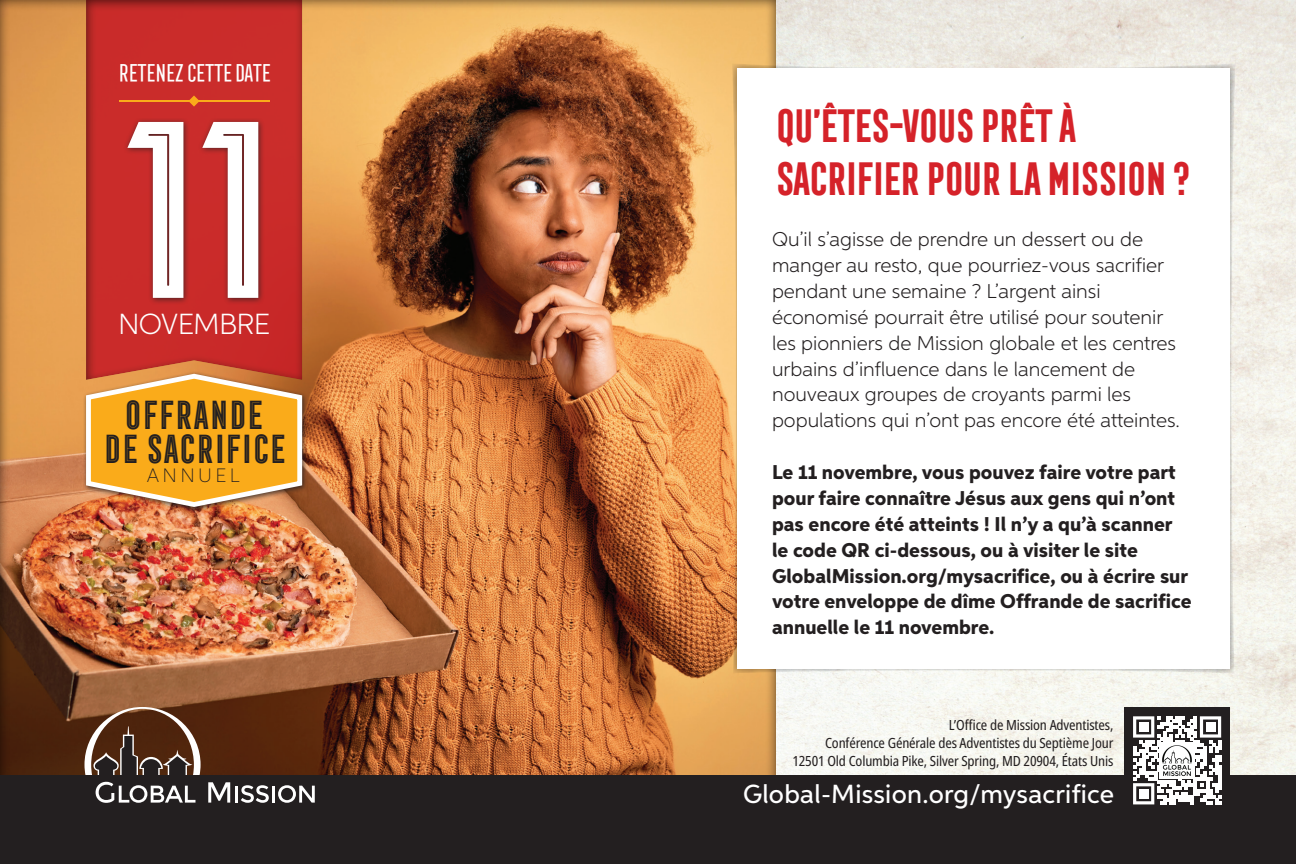
<style>
.page{position:relative;width:1296px;height:864px;background:#fff}
.page>*{position:absolute;margin:0;border:0;box-sizing:border-box;transform-origin:0 0}
.t1{font:231.4px "Frontage Condensed Inline";color:#fff;scale:1.1 1}
.t2{font:700 43px/52.2px "Frontage Condensed";letter-spacing:-.14em;color:#d52229}
.t3{font:37.2px/34px "Frontage Condensed Inline";letter-spacing:-.09em;color:#231f20;text-align:center}
.t4{font:300 29.2px "Neutro";letter-spacing:-.025em;color:#fff}
.t5{font:500 26.2px "Neutro";letter-spacing:.01em;color:#fff}
.t6{font:24.2px "Frontage Condensed";letter-spacing:-.17em;color:#fff}
.t7{font:300 20px/25.8px "Neutro";color:#231f20}
.t8{font:800 20px/25.8px "Neutro";color:#231f20}
.t9{font:100 19.4px "Neutro";letter-spacing:.175em;color:#231f20}
.t10{font:condensed 14px/18px "Noto Sans";letter-spacing:-.01em;color:#231f20;text-align:right}
</style>
<div class="page">
<img style="left:777px;top:0;width:519px;height:776px">
<div style="left:0;top:0;width:777px;height:827px;background:#231f20;opacity:.75"></div>
<svg style="left:732px;top:63px;width:504px;height:610px;background:#e5d1b6"></svg>
<div style="left:738px;top:69px;width:492px;height:600px;background:#fff"></div>
<div style="left:0;top:776px;width:1296px;height:88px;background:#231f20"></div>
<hr style="left:235px;top:786px;width:3px;height:17px;background:#fff">
<svg style="left:241px;top:785px;width:28px;height:18px"></svg>
<hr style="left:272px;top:786px;width:3px;height:17px;background:#fff">
<svg style="left:278px;top:785px;width:37px;height:18px"></svg>
<svg style="left:208px;top:782px;width:22px;height:21px"></svg>
<svg style="left:96px;top:782px;width:99px;height:21px"></svg>
<svg style="left:84px;top:707px;width:117px;height:69px;background:#674a3a"></svg>
<div style="left:1124px;top:707px;width:106px;height:106px;background:#231f20"></div>
<svg style="left:1133px;top:716px;width:88px;height:89px"></svg>
<div style="left:1139px;top:722px;width:9px;height:10px;background:#fff"></div>
<div style="left:1206px;top:722px;width:9px;height:10px;background:#fff"></div>
<div style="left:1139px;top:789px;width:9px;height:9px;background:#fff"></div>
<img style="left:1160px;top:743px;width:34px;height:35px">
<div style="left:83px;top:371px;width:225px;height:142px;background:#231f20;opacity:.75"></div>
<svg style="left:83px;top:371px;width:222px;height:138px;background:#f0aa35"></svg>
<div style="left:84px;top:0;width:220px;height:382px;background:#231f20;opacity:.75"></div>
<svg style="left:188px;top:96px;width:12px;height:11px"></svg>
<hr style="left:119px;top:100px;width:150px;height:2px;background:#faab1a">
<div style="left:123px;top:118px;width:142px;height:188px;background:#231f20;opacity:.75"></div>
<p class="t6" style="left:116px;top:59px;width:157px">RETENEZ CETTE DATE</p>
<h1 class="t1" style="left:105px;top:80px;width:164px">11</h1>
<h3 class="t4" style="left:118px;top:306px;width:154px">NOVEMBRE</h3>
<h3 class="t3" style="left:101px;top:398px;width:187px">OFFRANDE<br>DE SACRIFICE</h3>
<p class="t9" style="left:147px;top:464px;width:94px">ANNUEL</p>
<h2 class="t2" style="left:772px;top:100px;width:421px">QU’ÊTES-VOUS PRÊT À<br>SACRIFIER POUR LA MISSION ?</h2>
<p class="t7" style="left:772px;top:226px;width:409px">Qu’il s’agisse de prendre un dessert ou de manger au resto, que pourriez-vous sacrifier pendant une semaine ? L’argent ainsi économisé pourrait être utilisé pour soutenir les pionniers de Mission globale et les centres urbains d’influence dans le lancement de nouveaux groupes de croyants parmi les populations qui n’ont pas encore été atteintes.</p>
<p class="t8" style="left:772px;top:460px;width:421px">Le 11 novembre, vous pouvez faire votre part pour faire connaître Jésus aux gens qui n’ont pas encore été atteints ! Il n’y a qu’à scanner le code QR ci-dessous, ou à visiter le site GlobalMission.org/mysacrifice, ou à écrire sur votre enveloppe de dîme Offrande de sacrifice annuelle le 11 novembre.</p>
<p class="t10" style="left:792px;top:717px;width:323px">L’Office de Mission Adventistes,<br>Conférence Générale des Adventistes du Septième Jour<br>12501 Old Columbia Pike, Silver Spring, MD 20904, États Unis</p>
<h3 class="t5" style="left:743px;top:778px;width:372px">Global-Mission.org/mysacrifice</h3>
</div>
